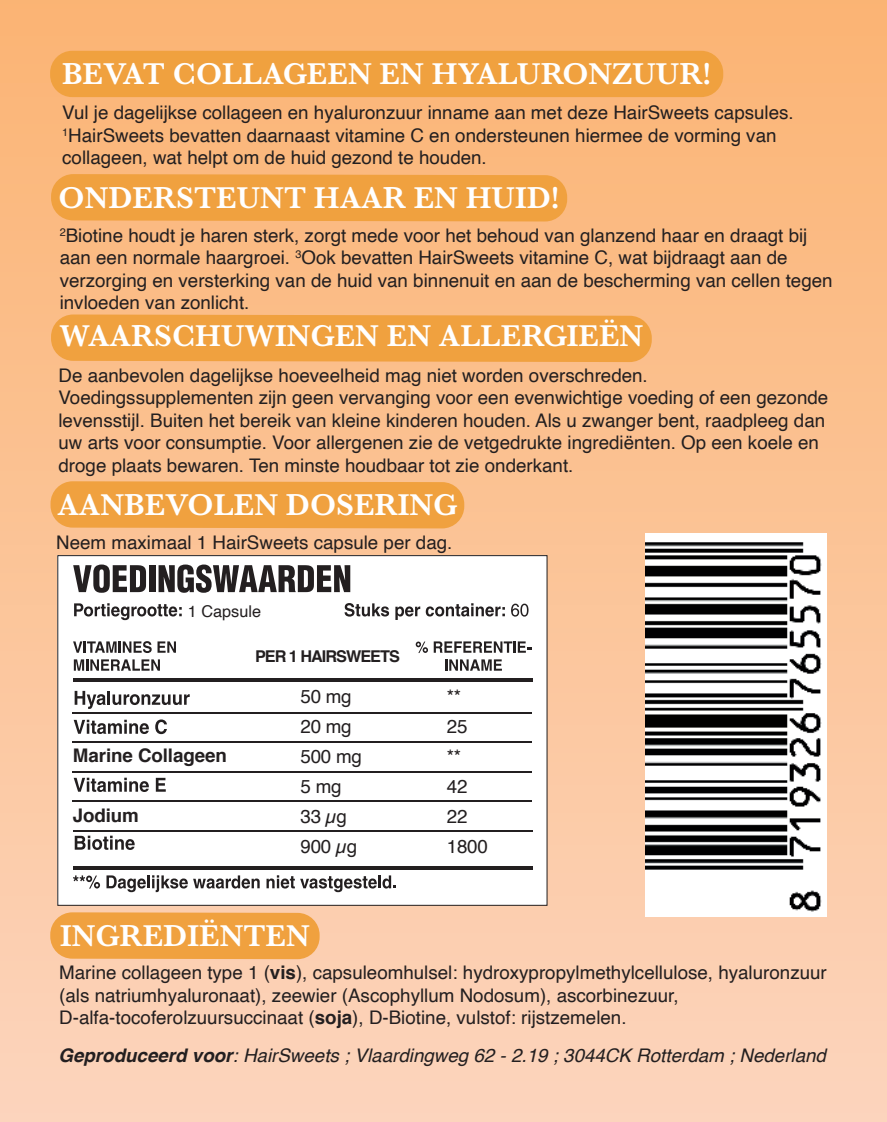
<style>
.page{position:relative;width:887px;height:1122px;background:#fff}
.page>*{position:absolute;margin:0;border:0;box-sizing:border-box;transform-origin:0 0}
.t1{font:600 31.25px "Baskerville";color:#fff}
.t2{font:18.75px/22.5px "Helvetica";color:#231f20}
.t3{font:italic 18.75px "Helvetica";color:#231f20}
.t4{font:700 18.75px "Helvetica";letter-spacing:-.005em;color:#231f20}
.t5{font:700 16.25px "Helvetica";letter-spacing:-.06em;color:#231f20}
.t6{font:16.25px "Helvetica";color:#231f20}
.s1{font-weight:700}
</style>
<div class="page">
<div style="left:0;top:0;width:886px;height:1121px;background:linear-gradient(to bottom,#fbb473,#fcd5bd)"></div>
<div style="left:50px;top:481px;width:414px;height:47px;background:#f0a13f"></div>
<div style="left:50px;top:912px;width:269px;height:47px;background:#f0a13f"></div>
<div style="left:58px;top:555px;width:489px;height:350px;background:#fff"></div>
<svg style="left:73px;top:564px;width:73px;height:28px"></svg>
<div style="left:149px;top:565px;width:6px;height:27px;background:#231f20"></div>
<svg style="left:158px;top:564px;width:192px;height:28px"></svg>
<svg style="left:74px;top:603px;width:108px;height:17px"></svg>
<svg style="left:344px;top:603px;width:45px;height:13px"></svg>
<svg style="left:395px;top:603px;width:110px;height:17px"></svg>
<svg style="left:511px;top:603px;width:17px;height:13px"></svg>
<svg style="left:73px;top:678px;width:459px;height:3px"></svg>
<hr style="left:72px;top:712px;width:460px;height:1px;background:#231f20">
<hr style="left:72px;top:741px;width:460px;height:1px;background:#231f20">
<hr style="left:72px;top:771px;width:460px;height:1px;background:#231f20">
<hr style="left:72px;top:799px;width:460px;height:2px;background:#231f20">
<hr style="left:73px;top:830px;width:459px;height:1px;background:#231f20">
<hr style="left:73px;top:866px;width:459px;height:4px;background:#231f20">
<svg style="left:73px;top:641px;width:103px;height:12px"></svg>
<svg style="left:74px;top:659px;width:86px;height:11px"></svg>
<svg style="left:415px;top:641px;width:116px;height:12px"></svg>
<svg style="left:445px;top:659px;width:57px;height:11px"></svg>
<svg style="left:75px;top:690px;width:31px;height:18px"></svg>
<hr style="left:107px;top:690px;width:3px;height:14px;background:#231f20">
<svg style="left:112px;top:694px;width:78px;height:11px"></svg>
<svg style="left:74px;top:719px;width:75px;height:15px"></svg>
<svg style="left:155px;top:719px;width:12px;height:15px"></svg>
<svg style="left:74px;top:777px;width:75px;height:14px"></svg>
<svg style="left:156px;top:777px;width:10px;height:14px"></svg>
<svg style="left:75px;top:835px;width:60px;height:14px"></svg>
<svg style="left:73px;top:875px;width:27px;height:13px"></svg>
<svg style="left:106px;top:875px;width:153px;height:17px"></svg>
<svg style="left:266px;top:875px;width:129px;height:17px"></svg>
<div style="left:50px;top:51px;width:673px;height:46px;background:#f0a13f;border-radius:22px"></div>
<div style="left:51px;top:174px;width:516px;height:47px;background:#f0a13f"></div>
<div style="left:51px;top:314px;width:600px;height:48px;background:#f0a13f"></div>
<img style="left:645px;top:533px;width:180px;height:383px">
<h1 class="t1" style="left:62px;top:55px;width:650px">BEVAT COLLAGEEN EN HYALURONZUUR!</h1>
<p class="t2" style="left:62px;top:103px;width:732px">Vul je dagelijkse collageen en hyaluronzuur inname aan met deze HairSweets capsules.<br><sup>1</sup>HairSweets bevatten daarnaast vitamine C en ondersteunen hiermee de vorming van collageen, wat helpt om de huid gezond te houden.</p>
<h1 class="t1" style="left:59px;top:179px;width:502px">ONDERSTEUNT HAAR EN HUID!</h1>
<p class="t2" style="left:60px;top:226px;width:774px"><sup>2</sup>Biotine houdt je haren sterk, zorgt mede voor het behoud van glanzend haar en draagt bij aan een normale haargroei. <sup>3</sup>Ook bevatten HairSweets vitamine C, wat bijdraagt aan de verzorging en versterking van de huid van binnenuit en aan de bescherming van cellen tegen invloeden van zonlicht.</p>
<h1 class="t1" style="left:59px;top:317px;width:585px">WAARSCHUWINGEN EN ALLERGIEËN</h1>
<p class="t2" style="left:58px;top:365px;width:771px">De aanbevolen dagelijkse hoeveelheid mag niet worden overschreden.<br>Voedingssupplementen zijn geen vervanging voor een evenwichtige voeding of een gezonde levensstijl. Buiten het bereik van kleine kinderen houden. Als u zwanger bent, raadpleeg dan uw arts voor consumptie. Voor allergenen zie de vetgedrukte ingrediënten. Op een koele en droge plaats bewaren. Ten minste houdbaar tot zie onderkant.</p>
<h1 class="t1" style="left:57px;top:485px;width:401px">AANBEVOLEN DOSERING</h1>
<p class="t2" style="left:56px;top:532px;width:397px">Neem maximaal 1 HairSweets capsule per dag.</p>
<p class="t6" style="left:188px;top:605px;width:75px">1 Capsule</p>
<p class="t4" style="left:73px;top:748px;width:155px">Marine Collageen</p>
<p class="t4" style="left:73px;top:808px;width:68px">Jodium</p>
<p class="t5" style="left:255px;top:649px;width:146px">PER 1 HAIRSWEETS</p>
<p class="t2" style="left:300px;top:683px;width:63px;line-height:30px">50 mg<br>20 mg<br>500 mg<br>5 mg<br>33 µg<br>900 µg</p>
<p class="t2" style="left:447px;top:683px;width:42px;line-height:30px">**<br>25<br>**<br>42<br>22<br>1800</p>
<h1 class="t1" style="left:60px;top:916px;width:251px">INGREDIËNTEN</h1>
<p class="t2" style="left:59px;top:963px;width:768px">Marine collageen type 1 (<span class="s1">vis</span>), capsuleomhulsel: hydroxypropylmethylcellulose, hyaluronzuur (als natriumhyaluronaat), zeewier (Ascophyllum Nodosum), ascorbinezuur,<br>D-alfa-tocoferolzuursuccinaat (<span class="s1">soja</span>), D-Biotine, vulstof: rijstzemelen.</p>
<p class="t3" style="left:58px;top:1047px;width:768px"><span class="s1">Geproduceerd voor</span>: HairSweets ; Vlaardingweg 62 - 2.19 ; 3044CK Rotterdam ; Nederland</p>
</div>
